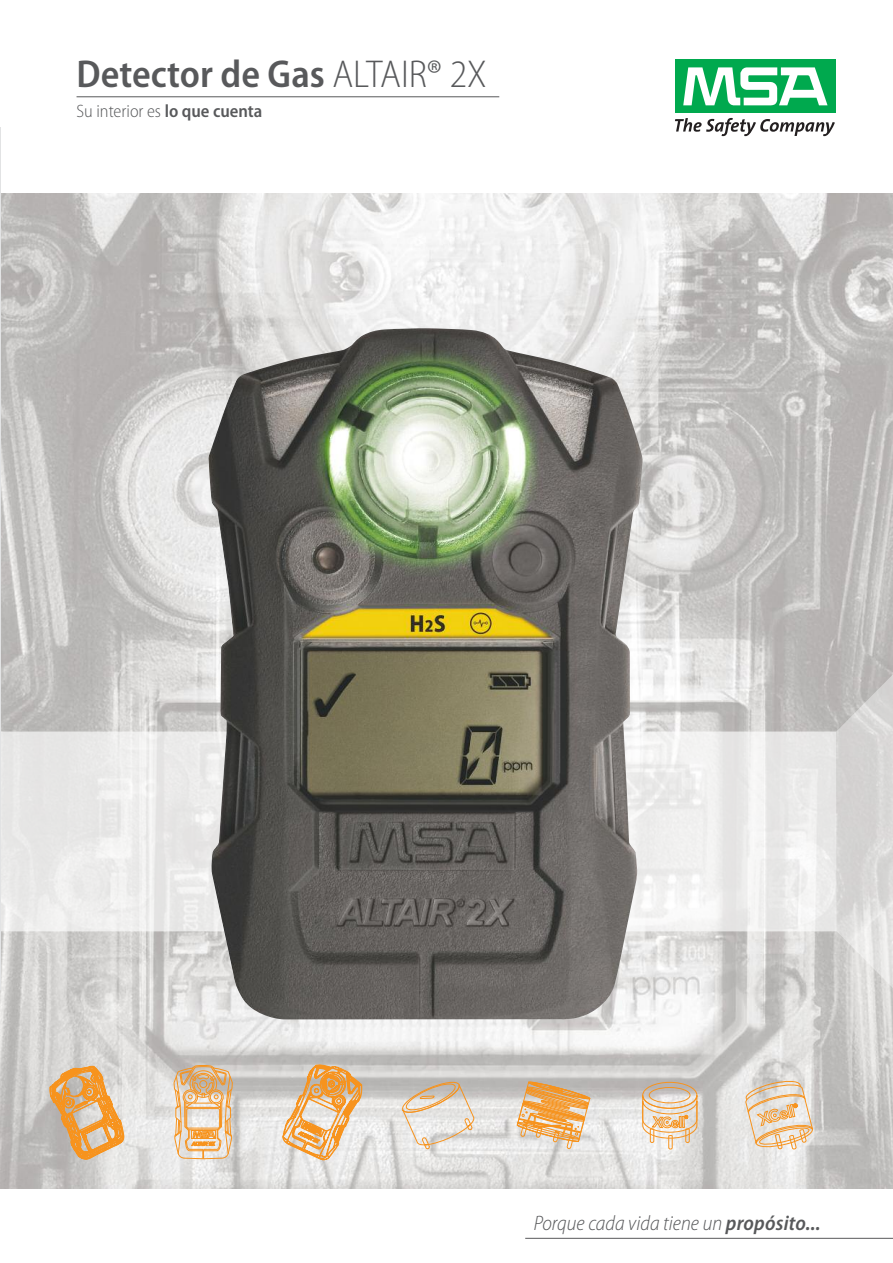
<style>
.page{position:relative;width:893px;height:1263px;background:#fff}
.page>*{position:absolute;margin:0;border:0;box-sizing:border-box;transform-origin:0 0}
.t1{font:600 semi-condensed 39px "Myriad Pro";color:#58595b}
.t2{font:italic 300 semi-condensed 21px "Myriad Pro";color:#58595b}
.t3{font:300 semi-condensed 18px "Myriad Pro";color:#58595b}
.s1{font-weight:300}
.s2{font-weight:600}
</style>
<div class="page">
<img style="left:0;top:193px;width:893px;height:995px">
<div style="left:675px;top:60px;width:161px;height:53px;background:#00a94e"></div>
<svg style="left:683px;top:67px;width:144px;height:38px"></svg>
<svg style="left:675px;top:118px;width:160px;height:18px"></svg>
<svg style="left:836px;top:640px;width:57px;height:380px;background:#d4d3d1"></svg>
<svg style="left:1px;top:731px;width:836px;height:200px;fill:#ebebea"></svg>
<img style="left:208px;top:328px;width:435px;height:692px">
<svg style="left:283px;top:1065px;width:79px;height:95px;background:#e6c196"></svg>
<svg style="left:50px;top:1065px;width:75px;height:95px;background:#deb482"></svg>
<svg style="left:401px;top:1080px;width:73px;height:69px;background:#ded4c7"></svg>
<svg style="left:517px;top:1081px;width:73px;height:68px;background:#e6ba86"></svg>
<div style="left:643px;top:1082px;width:54px;height:26px;border:1px solid #f7931d;border-radius:50%"></div>
<div style="left:649px;top:1087px;width:41px;height:16px;border:1px solid #f7931d;border-radius:50%"></div>
<svg style="left:642px;top:1095px;width:55px;height:54px;background:#ebd4b8"></svg>
<svg style="left:745px;top:1080px;width:68px;height:69px;background:#e7d2ba"></svg>
<svg style="left:174px;top:1065px;width:59px;height:94px;background:#e5c39b"></svg>
<hr style="left:0;top:128px;width:1px;height:862px;background:#e2e3e4">
<hr style="left:525px;top:1238px;width:368px;height:1px;background:#58595b">
<hr style="left:77px;top:96px;width:422px;height:1px;background:#58595b">
<h1 class="t1" style="left:77px;top:52px;width:412px">Detector de Gas <span class="s1">ALTAIR® 2X</span></h1>
<p class="t3" style="left:77px;top:102px;width:187px">Su interior es <span class="s2">lo que cuenta</span></p>
<p class="t2" style="left:534px;top:1212px;width:288px">Porque cada vida tiene un <span class="s2">propósito...</span></p>
</div>
